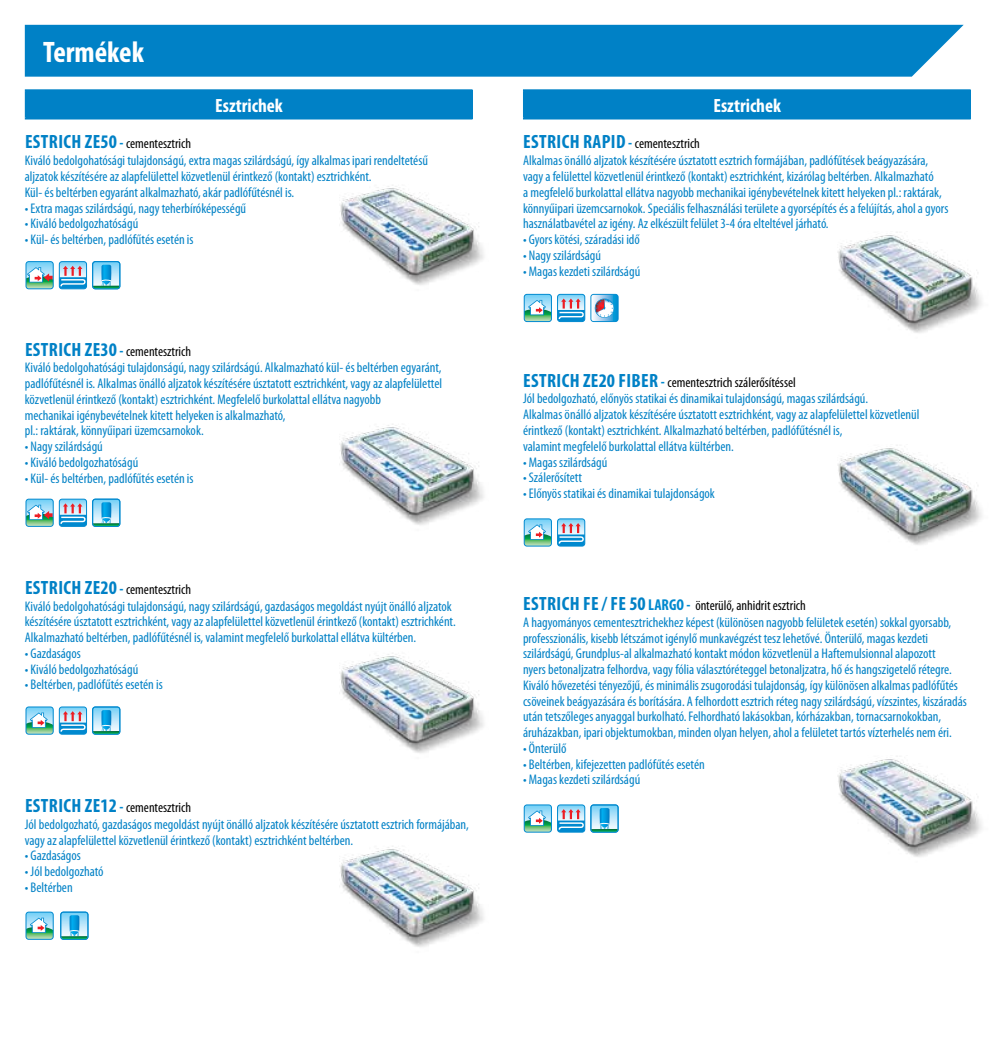
<style>
.page{position:relative;width:993px;height:1042px;background:#fff}
.page>*{position:absolute;margin:0;border:0;box-sizing:border-box;transform-origin:0 0}
.t1{font:700 condensed 29.75px "Myriad Pro";color:#fff}
.t2{font:700 condensed 19.25px "Myriad Pro";color:#fff}
.t3{font:condensed 14px/15.9px "Myriad Pro";color:#0081c6}
.s1{font-weight:700;font-size:19.25px}
.s2{font-weight:700;font-size:15.75px;color:#0089cf}
.s3{color:#000}
</style>
<div class="page">
<div style="left:523px;top:90px;width:447px;height:29px;background:#0081c6"></div>
<hr style="left:523px;top:89px;width:447px;height:2px;background:#0081c6">
<div style="left:25px;top:25px;width:938px;height:52px;background:#0081c6"></div>
<div style="left:26px;top:90px;width:446px;height:29px;background:#0081c6"></div>
<hr style="left:25px;top:89px;width:447px;height:2px;background:#0081c6">
<hr style="left:25px;top:91px;width:2px;height:27px;background:#0081c6">
<hr style="left:25px;top:118px;width:447px;height:1px;background:#0081c6">
<div style="left:26px;top:261px;width:28px;height:28px;border:1px solid #0089cf;border-radius:3px"></div>
<svg style="left:26px;top:262px;width:27px;height:27px"></svg>
<div style="left:59px;top:261px;width:28px;height:28px;border:1px solid #0089cf;border-radius:3px"></div>
<svg style="left:59px;top:262px;width:27px;height:27px"></svg>
<svg style="left:94px;top:263px;width:26px;height:26px"></svg>
<div style="left:92px;top:261px;width:28px;height:28px;border:1px solid #0089cf;border-radius:3px"></div>
<img style="left:340px;top:185px;width:144px;height:100px">
<div style="left:523px;top:294px;width:28px;height:28px;border:1px solid #0089cf;border-radius:3px"></div>
<svg style="left:524px;top:294px;width:27px;height:27px"></svg>
<div style="left:557px;top:294px;width:28px;height:28px;border:1px solid #0089cf;border-radius:3px"></div>
<svg style="left:557px;top:294px;width:27px;height:27px"></svg>
<svg style="left:590px;top:294px;width:28px;height:28px"></svg>
<img style="left:837px;top:232px;width:145px;height:101px">
<div style="left:523px;top:518px;width:28px;height:28px;border:1px solid #0089cf;border-radius:3px"></div>
<svg style="left:524px;top:519px;width:27px;height:27px"></svg>
<div style="left:557px;top:518px;width:28px;height:28px;border:1px solid #0089cf;border-radius:3px"></div>
<svg style="left:557px;top:519px;width:27px;height:27px"></svg>
<img style="left:838px;top:445px;width:144px;height:100px">
<div style="left:26px;top:499px;width:28px;height:28px;border:1px solid #0089cf;border-radius:3px"></div>
<svg style="left:26px;top:499px;width:27px;height:27px"></svg>
<div style="left:59px;top:499px;width:28px;height:28px;border:1px solid #0089cf;border-radius:3px"></div>
<svg style="left:59px;top:499px;width:27px;height:27px"></svg>
<svg style="left:94px;top:499px;width:26px;height:26px"></svg>
<div style="left:92px;top:499px;width:28px;height:28px;border:1px solid #0089cf;border-radius:3px"></div>
<img style="left:340px;top:424px;width:144px;height:101px">
<div style="left:26px;top:706px;width:28px;height:28px;border:1px solid #0089cf;border-radius:3px"></div>
<svg style="left:26px;top:707px;width:27px;height:27px"></svg>
<div style="left:59px;top:706px;width:28px;height:28px;border:1px solid #0089cf;border-radius:3px"></div>
<svg style="left:59px;top:707px;width:27px;height:27px"></svg>
<svg style="left:94px;top:708px;width:26px;height:26px"></svg>
<div style="left:92px;top:706px;width:28px;height:28px;border:1px solid #0089cf;border-radius:3px"></div>
<img style="left:340px;top:653px;width:144px;height:100px">
<div style="left:26px;top:911px;width:28px;height:29px;border:1px solid #0089cf;border-radius:3px"></div>
<svg style="left:26px;top:912px;width:27px;height:27px"></svg>
<svg style="left:62px;top:913px;width:24px;height:25px"></svg>
<div style="left:60px;top:911px;width:28px;height:29px;border:1px solid #0089cf;border-radius:3px"></div>
<img style="left:340px;top:846px;width:144px;height:101px">
<div style="left:523px;top:804px;width:28px;height:28px;border:1px solid #0089cf;border-radius:3px"></div>
<svg style="left:524px;top:805px;width:27px;height:27px"></svg>
<div style="left:557px;top:804px;width:28px;height:28px;border:1px solid #0089cf;border-radius:3px"></div>
<svg style="left:557px;top:805px;width:27px;height:27px"></svg>
<svg style="left:590px;top:806px;width:28px;height:26px"></svg>
<div style="left:590px;top:804px;width:28px;height:28px;border:1px solid #0089cf;border-radius:3px"></div>
<img style="left:837px;top:756px;width:145px;height:101px">
<h1 class="t1" style="left:43px;top:33px;width:102px">Termékek</h1>
<h2 class="t2" style="left:215px;top:93px;width:69px">Esztrichek</h2>
<p class="t3" style="left:25px;top:136px;width:404px"><span class="s1">ESTRICH ZE50</span> <span class="s2">-</span> <span class="s3">cementesztrich<br></span>Kiváló bedolgohatósági tulajdonságú, extra magas szilárdságú, így alkalmas ipari rendeltetésű aljzatok készítésére az alapfelülettel közvetlenül érintkező (kontakt) esztrichként.<br>Kül- és beltérben egyaránt alkalmazható, akár padlófűtésnél is.</p>
<p class="t3" style="left:25px;top:200px;width:223px">• Extra magas szilárdságú, nagy teherbíróképességű</p>
<p class="t3" style="left:25px;top:216px;width:115px">• Kiváló bedolgozhatóságú</p>
<p class="t3" style="left:25px;top:231px;width:170px">• Kül- és beltérben, padlófűtés esetén is</p>
<p class="t3" style="left:25px;top:343px;width:419px"><span class="s1">ESTRICH ZE30</span> <span class="s2">-</span> <span class="s3">cementesztrich<br></span>Kiváló bedolgohatósági tulajdonságú, nagy szilárdságú. Alkalmazható kül- és beltérben egyaránt, padlófűtésnél is. Alkalmas önálló aljzatok készítésére úsztatott esztrichként, vagy az alapfelülettel közvetlenül érintkező (kontakt) esztrichként. Megfelelő burkolattal ellátva nagyobb<br>mechanikai igénybevételnek kitett helyeken is alkalmazható,<br>pl.: raktárak, könnyűipari üzemcsarnokok.</p>
<p class="t3" style="left:25px;top:438px;width:79px">• Nagy szilárdságú</p>
<p class="t3" style="left:25px;top:454px;width:115px">• Kiváló bedolgozhatóságú</p>
<p class="t3" style="left:25px;top:470px;width:170px">• Kül- és beltérben, padlófűtés esetén is</p>
<p class="t3" style="left:25px;top:581px;width:432px"><span class="s1">ESTRICH ZE20</span> <span class="s2">-</span> <span class="s3">cementesztrich<br></span>Kiváló bedolgohatósági tulajdonságú, nagy szilárdságú, gazdaságos megoldást nyújt önálló aljzatok készítésére úsztatott esztrichként, vagy az alapfelülettel közvetlenül érintkező (kontakt) esztrichként.<br>Alkalmazható beltérben, padlófűtésnél is, valamint megfelelő burkolattal ellátva kültérben.</p>
<p class="t3" style="left:25px;top:645px;width:58px">• Gazdaságos</p>
<p class="t3" style="left:25px;top:661px;width:115px">• Kiváló bedolgozhatóságú</p>
<p class="t3" style="left:25px;top:676px;width:139px">• Beltérben, padlófűtés esetén is</p>
<p class="t3" style="left:25px;top:799px;width:445px"><span class="s1">ESTRICH ZE12</span> <span class="s2">-</span> <span class="s3">cementesztrich<br></span>Jól bedolgozható, gazdaságos megoldást nyújt önálló aljzatok készítésére úsztatott esztrich formájában, vagy az alapfelülettel közvetlenül érintkező (kontakt) esztrichként beltérben.</p>
<p class="t3" style="left:25px;top:847px;width:58px">• Gazdaságos</p>
<p class="t3" style="left:25px;top:863px;width:80px">• Jól bedolgozható</p>
<p class="t3" style="left:25px;top:879px;width:49px">• Beltérben</p>
<h2 class="t2" style="left:713px;top:93px;width:69px">Esztrichek</h2>
<p class="t3" style="left:523px;top:136px;width:427px"><span class="s1">ESTRICH RAPID</span> <span class="s2">-</span> <span class="s3">cementesztrich<br></span>Alkalmas önálló aljzatok készítésére úsztatott esztrich formájában, padlófűtések beágyazására, vagy a felülettel közvetlenül érintkező (kontakt) esztrichként, kizárólag beltérben. Alkalmazható<br>a megfelelő burkolattal ellátva nagyobb mechanikai igénybevételnek kitett helyeken pl.: raktárak, könnyűipari üzemcsarnokok. Speciális felhasználási területe a gyorsépítés és a felújítás, ahol a gyors használatbavétel az igény. Az elkészült felület 3-4 óra elteltével járható.</p>
<p class="t3" style="left:523px;top:231px;width:118px">• Gyors kötési, száradási idő</p>
<p class="t3" style="left:523px;top:247px;width:79px">• Nagy szilárdságú</p>
<p class="t3" style="left:523px;top:263px;width:119px">• Magas kezdeti szilárdságú</p>
<p class="t3" style="left:523px;top:374px;width:398px"><span class="s1">ESTRICH ZE20 FIBER</span> <span class="s2">-</span> <span class="s3">cementesztrich szálerősítéssel<br></span>Jól bedolgozható, előnyös statikai és dinamikai tulajdonságú, magas szilárdságú.<br>Alkalmas önálló aljzatok készítésére úsztatott esztrichként, vagy az alapfelülettel közvetlenül érintkező (kontakt) esztrichként. Alkalmazható beltérben, padlófűtésnél is,<br>valamint megfelelő burkolattal ellátva kültérben.</p>
<p class="t3" style="left:523px;top:454px;width:86px">• Magas szilárdságú</p>
<p class="t3" style="left:523px;top:469px;width:61px">• Szálerősített</p>
<p class="t3" style="left:523px;top:485px;width:193px">• Előnyös statikai és dinamikai tulajdonságok</p>
<p class="t3" style="left:523px;top:597px;width:445px"><span class="s1">ESTRICH FE / FE 50</span> <span class="s2">LARGO -</span> <span class="s3">önterülő, anhidrit esztrich<br></span>A hagyományos cementesztrichekhez képest (különösen nagyobb felületek esetén) sokkal gyorsabb, professzionális, kisebb létszámot igénylő munkavégzést tesz lehetővé. Önterülő, magas kezdeti szilárdságú, Grundplus-al alkalmazható kontakt módon közvetlenül a Haftemulsionnal alapozott<br>nyers betonaljzatra felhordva, vagy fólia választóréteggel betonaljzatra, hő és hangszigetelő rétegre.<br>Kiváló hővezetési tényezőjű, és minimális zsugorodási tulajdonság, így különösen alkalmas padlófűtés csöveinek beágyazására és borítására. A felhordott esztrich réteg nagy szilárdságú, vízszintes, kiszáradás után tetszőleges anyaggal burkolható. Felhordható lakásokban, kórházakban, tornacsarnokokban, áruházakban, ipari objektumokban, minden olyan helyen, ahol a felületet tartós vízterhelés nem éri.</p>
<p class="t3" style="left:523px;top:740px;width:45px">• Önterülő</p>
<p class="t3" style="left:523px;top:756px;width:183px">• Beltérben, kifejezetten padlófűtés esetén</p>
<p class="t3" style="left:523px;top:771px;width:119px">• Magas kezdeti szilárdságú</p>
</div>
